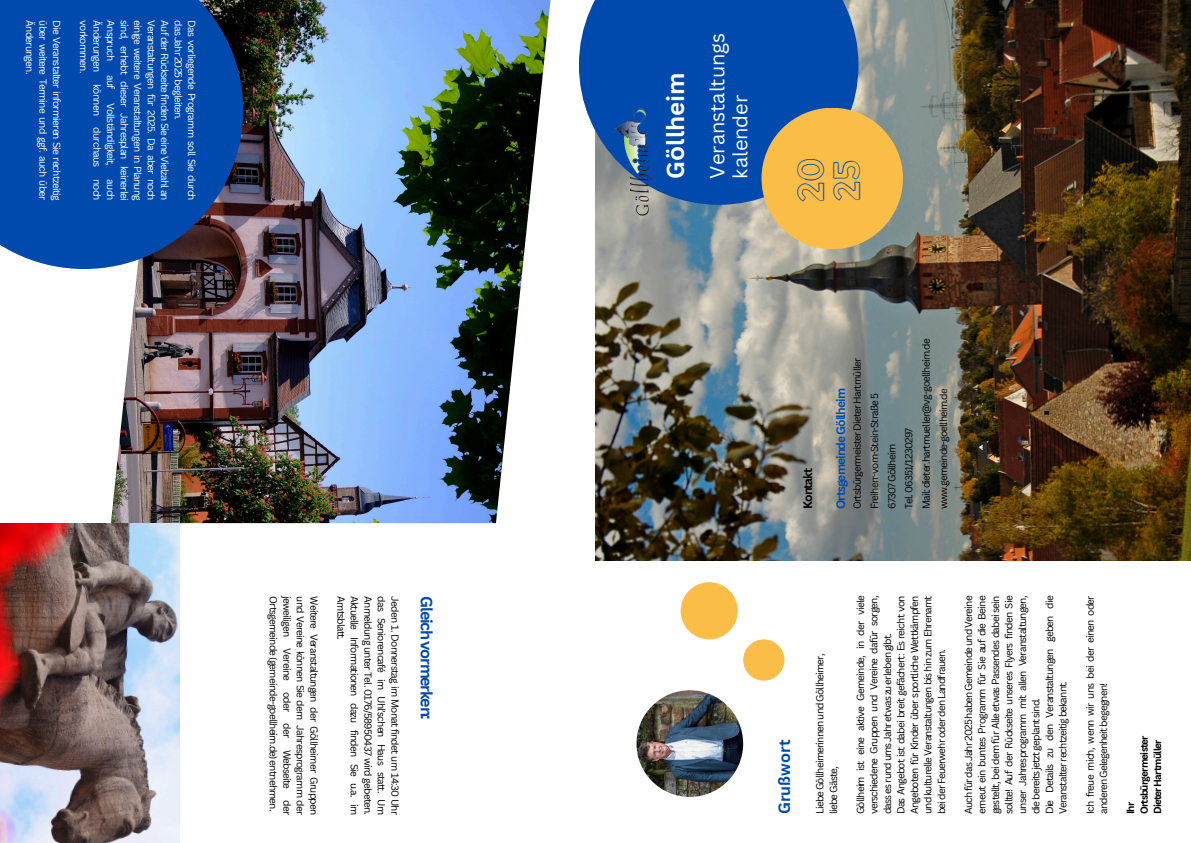
<style>
.page{position:relative;width:1191px;height:843px;background:#fff}
.page>*{position:absolute;margin:0;border:0;box-sizing:border-box;transform-origin:0 0}
.t1{font:35px/36px "JA Jaya Giri Sans Outline";color:#004aad}
.t2{font:700 24px "Canva Sans";color:#fff}
.t3{font:20px/23.2px "Canva Sans";color:#fff}
.t4{font:700 16px "Canva Sans";letter-spacing:-.075em;color:#004aad}
.t5{font:700 16px "Canva Sans";color:#004aad}
.t6{font:700 12px "Canva Sans";letter-spacing:-.075em;color:#004aad}
.t7{font:700 12px "Canva Sans";letter-spacing:-.075em;color:#000}
.t8{font:10px/13.5px "Canva Sans";letter-spacing:-.075em;color:#000;text-align:justify}
.t9{font:10px/13.5px "Canva Sans";letter-spacing:-.075em;color:#fff;text-align:justify}
.t10{font:700 10px/13.5px "Canva Sans";letter-spacing:-.075em;color:#000}
</style>
<div class="page">
<img style="left:111px;top:0;width:440px;height:523px">
<img style="left:595px;top:0;width:595px;height:560px">
<img style="left:636px;top:690px;width:107px;height:106px;border-radius:50%">
<svg style="left:579px;top:0;width:279px;height:205px;background:#1155af"></svg>
<img style="left:614px;top:108px;width:38px;height:108px">
<div style="left:680px;top:582px;width:57px;height:57px;background:#fabd47;border-radius:50%"></div>
<div style="left:743px;top:639px;width:41px;height:41px;background:#fabd47;border-radius:50%"></div>
<div style="left:761px;top:108px;width:141px;height:141px;background:#fabd47;border-radius:50%"></div>
<img style="left:0;top:523px;width:180px;height:319px">
<div style="left:0;top:0;width:243px;height:269px;background:#004aad"></div>
<p class="t9" style="left:64px;top:20px;width:182px;rotate:90deg">Die Veranstalter informieren Sie rechtzeitig über weitere Termine und ggf. auch über Änderungen.</p>
<p class="t9" style="left:118px;top:20px;width:182px;text-indent:159px;rotate:90deg">auch Änderungen können durchaus noch vorkommen.</p>
<p class="t9" style="left:172px;top:20px;width:182px;rotate:90deg">Auf der Rückseite finden Sie eine Vielzahl an Veranstaltungen für 2025. Da aber noch einige weitere Veranstaltungen in Planung sind, erhebt dieser Jahresplan keinerlei Anspruch</p>
<p class="t9" style="left:199px;top:20px;width:182px;rotate:90deg">Das vorliegende Programm soll Sie durch das Jahr 2025 begleiten.</p>
<p class="t9" style="left:118px;top:75px;width:16px;rotate:90deg">auf</p>
<p class="t9" style="left:118px;top:103px;width:64px;rotate:90deg">Vollständigkeit,</p>
<p class="t8" style="left:321px;top:596px;width:220px;rotate:90deg">Weitere Veranstaltungen der Göllheimer Gruppen und Vereine können Sie dem Jahresprogramm der jeweiligen Vereine oder der Webseite der Ortsgemeinde (gemeinde-goellheim.de) entnehmen.</p>
<p class="t8" style="left:402px;top:596px;width:220px;rotate:90deg">Jeden 1. Donnerstag im Monat findet um 14:30 Uhr das Seniorencafé im Uhl’schen Haus statt. Um Anmeldung unter Tel. 0176/58950437 wird gebeten.<br>Aktuelle Informationen dazu finden Sie u.a. im Amtsblatt.</p>
<p class="t4" style="left:438px;top:596px;width:125px;rotate:90deg">Gleich vormerken:</p>
<p class="t2" style="left:658px;top:178px;width:108px;rotate:-90deg">Göllheim</p>
<h1 class="t3" style="left:705px;top:178px;width:147px;rotate:-90deg">Veranstaltungs kalender</h1>
<h5 class="t1" style="left:795px;top:201px;width:48px;rotate:-90deg">20<br>25</h5>
<p class="t7" style="left:799px;top:509px;width:42px;rotate:-90deg">Kontakt</p>
<p class="t8" style="left:850px;top:509px;width:152px;rotate:-90deg">Ortsbürgermeister Dieter Hartmüller</p>
<h4 class="t6" style="left:832px;top:509px;width:122px;rotate:-90deg">Ortsgemeinde Göllheim</h4>
<p class="t8" style="left:867px;top:509px;width:117px;rotate:-90deg">Freiherr-vom-Stein-Straße 5</p>
<p class="t8" style="left:884px;top:509px;width:66px;rotate:-90deg">67307 Göllheim</p>
<p class="t8" style="left:901px;top:509px;width:83px;rotate:-90deg">Tel. 06351/1230297</p>
<p class="t8" style="left:919px;top:509px;width:172px;rotate:-90deg">Mail: dieter.hartmueller@vg-goellheim.de</p>
<p class="t8" style="left:936px;top:509px;width:122px;rotate:-90deg">www.gemeinde-goellheim.de</p>
<p class="t5" style="left:772px;top:814px;width:76px;rotate:-90deg">Grußwort</p>
<p class="t8" style="left:812px;top:814px;width:162px;rotate:-90deg">Liebe Göllheimerinnen und Göllheimer,</p>
<p class="t8" style="left:826px;top:814px;width:49px;rotate:-90deg">liebe Gäste,</p>
<p class="t8" style="left:853px;top:814px;width:220px;rotate:-90deg">Göllheim ist eine aktive Gemeinde, in der viele verschiedene Gruppen und Vereine dafür sorgen, dass es rund ums Jahr etwas zu erleben gibt.</p>
<p class="t8" style="left:893px;top:814px;width:220px;rotate:-90deg">Das Angebot ist dabei breit gefächert: Es reicht von Angeboten für Kinder über sportliche Wettkämpfen und kulturelle Veranstaltungen bis hin zum Ehrenamt bei der Feuerwehr oder den Landfrauen.</p>
<h4 class="t8" style="left:961px;top:814px;width:220px;rotate:-90deg">Auch für das Jahr 2025 haben Gemeinde und Vereine erneut ein buntes Programm für Sie auf die Beine gestellt, bei dem für Alle etwas Passendes dabei sein sollte! Auf der Rückseite unseres Flyers finden Sie unser Jahresprogramm mit allen Veranstaltungen, die bereits jetzt geplant sind.</h4>
<p class="t8" style="left:1042px;top:814px;width:220px;rotate:-90deg">Die Details zu den Veranstaltungen geben die<br>Veranstalter rechtzeitig bekannt.</p>
<p class="t8" style="left:1082px;top:814px;width:220px;rotate:-90deg">Ich freue mich, wenn wir uns bei der einen oder anderen Gelegenheit begegnen!</p>
<h2 class="t10" style="left:1123px;top:814px;width:80px;rotate:-90deg">Ihr<br>Ortsbürgermeister<br>Dieter Hartmüller</h2>
</div>
